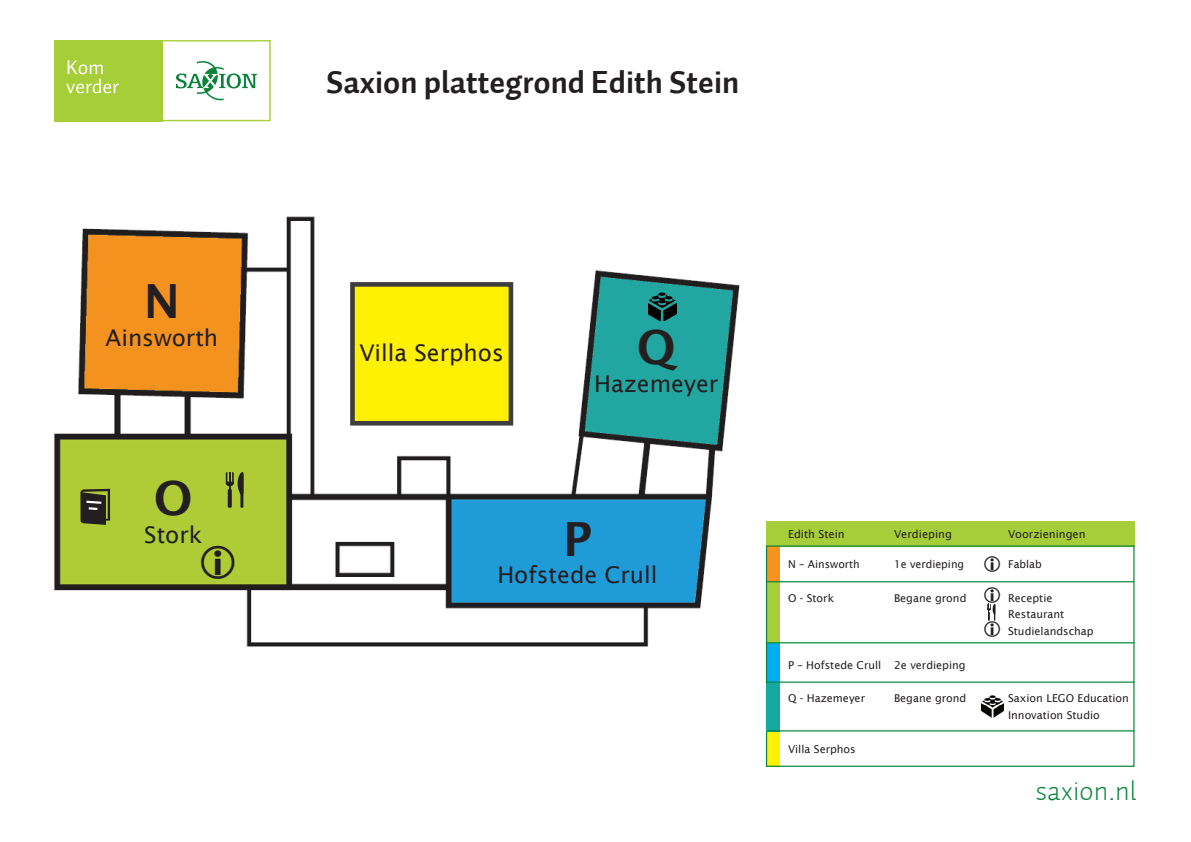
<style>
.page{position:relative;width:1191px;height:842px;background:#fff}
.page>*{position:absolute;margin:0;border:0;box-sizing:border-box;transform-origin:0 0}
.t1{font:600 47.2px "Lucida Sans";color:#231f20}
.t2{font:700 32px "Auto 1";color:#231f20}
.t3{font:300 28px "Auto 1";color:#088439}
.t4{font:23px "Lucida Sans";color:#231f20}
.t5{font:11px "Lucida Sans";color:#231f20}
.t6{font:10.8px/16.8px "Lucida Sans";color:#231f20}
</style>
<div class="page">
<div style="left:54px;top:40px;width:108px;height:81px;background:#a6ce39"></div>
<svg style="left:66px;top:60px;width:53px;height:33px"></svg>
<svg style="left:162px;top:40px;width:109px;height:81px"></svg>
<div style="left:766px;top:521px;width:368px;height:25px;background:#a6ce39"></div>
<div style="left:767px;top:546px;width:13px;height:36px;background:#f7931d"></div>
<div style="left:767px;top:582px;width:13px;height:61px;background:#a6ce39"></div>
<div style="left:767px;top:643px;width:13px;height:40px;background:#00aeef"></div>
<div style="left:767px;top:730px;width:13px;height:37px;background:#fff101"></div>
<div style="left:766px;top:545px;width:368px;height:222px;border:1px solid #088439"></div>
<hr style="left:766px;top:581px;width:368px;height:1px;background:#088439">
<hr style="left:767px;top:681px;width:367px;height:2px;background:#088439">
<hr style="left:766px;top:642px;width:368px;height:1px;background:#088439">
<div style="left:767px;top:683px;width:13px;height:48px;background:#13a9a1"></div>
<hr style="left:767px;top:730px;width:367px;height:1px;background:#088439">
<img style="left:54px;top:216px;width:686px;height:431px">
<div style="left:350px;top:282px;width:163px;height:144px;background:#fff101;border:5px solid #3e3e3f"></div>
<img style="left:476px;top:586px;width:61px;height:13px">
<hr style="left:240px;top:473px;width:3px;height:35px;background:#231f20">
<svg style="left:228px;top:489px;width:4px;height:19px"></svg>
<svg style="left:226px;top:472px;width:17px;height:22px"></svg>
<svg style="left:80px;top:489px;width:30px;height:36px"></svg>
<img style="left:648px;top:293px;width:28px;height:28px">
<img style="left:981px;top:705px;width:22px;height:6px">
<img style="left:981px;top:696px;width:22px;height:9px">
<img style="left:981px;top:711px;width:22px;height:6px">
<svg style="left:201px;top:546px;width:34px;height:33px"></svg>
<svg style="left:987px;top:603px;width:9px;height:18px"></svg>
<h1 class="t1" style="left:144px;top:274px;width:38px">N</h1>
<h3 class="t4" style="left:105px;top:324px;width:114px">Ainsworth</h3>
<h1 class="t1" style="left:154px;top:471px;width:40px">O</h1>
<h3 class="t4" style="left:144px;top:522px;width:59px">Stork</h3>
<h2 class="t2" style="left:326px;top:62px;width:414px">Saxion plattegrond Edith Stein</h2>
<h3 class="t4" style="left:359px;top:340px;width:146px">Villa Serphos</h3>
<h1 class="t1" style="left:637px;top:321px;width:40px">Q</h1>
<h3 class="t4" style="left:594px;top:371px;width:126px">Hazemeyer</h3>
<h1 class="t1" style="left:563px;top:512px;width:30px">P</h1>
<h3 class="t4" style="left:497px;top:562px;width:162px">Hofstede Crull</h3>
<p class="t5" style="left:788px;top:528px;width:58px">Edith Stein</p>
<p class="t5" style="left:894px;top:528px;width:59px">Verdieping</p>
<p class="t5" style="left:1008px;top:528px;width:79px">Voorzieningen</p>
<p class="t6" style="left:788px;top:556px;width:73px">N – Ainsworth</p>
<p class="t6" style="left:894px;top:556px;width:72px">1e verdieping</p>
<p class="t6" style="left:1008px;top:556px;width:35px">Fablab</p>
<p class="t6" style="left:788px;top:589px;width:47px">O - Stork</p>
<p class="t6" style="left:894px;top:589px;width:74px">Begane grond</p>
<p class="t6" style="left:1008px;top:589px;width:87px">Receptie<br>Restaurant<br>Studielandschap</p>
<p class="t6" style="left:788px;top:656px;width:179px">P – Hofstede Crull 2e verdieping</p>
<p class="t6" style="left:788px;top:690px;width:79px">Q - Hazemeyer</p>
<p class="t6" style="left:894px;top:690px;width:74px">Begane grond</p>
<p class="t6" style="left:1008px;top:690px;width:122px">Saxion LEGO Education<br>Innovation Studio</p>
<p class="t6" style="left:788px;top:740px;width:69px">Villa Serphos</p>
<h3 class="t3" style="left:1035px;top:773px;width:103px">saxion.nl</h3>
</div>
